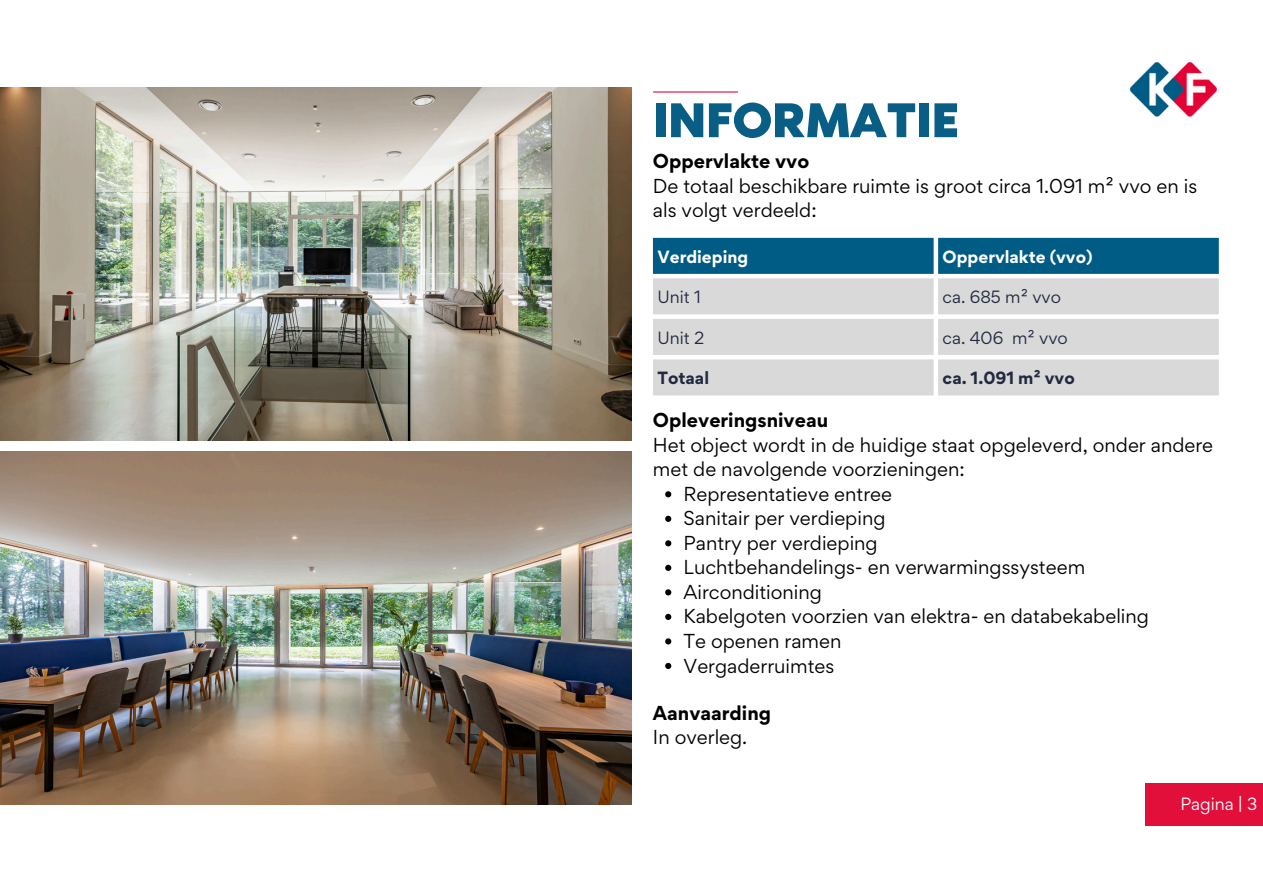
<style>
.page{position:relative;width:1263px;height:894px;background:#fff}
.page>*{position:absolute;margin:0;border:0;box-sizing:border-box;transform-origin:0 0}
.t1{font:61.35px "RTL Media Pro Medium";color:#095e86}
.t2{font:18px/24.5px "Gordita";color:#000}
.t3{font:700 18px/24.5px "Gordita";color:#000}
.t4{font:15.75px "Gordita";color:#22283f}
.t5{font:700 15.75px "Gordita";color:#fff}
.t6{font:700 15.75px "Gordita";color:#22283f}
.t7{font:15.75px "Gordita";color:#fff}
.s1{font-weight:700}
.s2{font-weight:400}
</style>
<div class="page">
<hr style="left:653px;top:91px;width:85px;height:2px;background:#e10f3a">
<img style="left:1130px;top:62px;width:87px;height:55px">
<div style="left:1146px;top:782px;width:117px;height:43px;background:#e10f3a"></div>
<svg style="left:665px;top:491px;width:6px;height:6px"></svg>
<svg style="left:665px;top:515px;width:6px;height:6px"></svg>
<svg style="left:665px;top:540px;width:6px;height:6px"></svg>
<svg style="left:665px;top:564px;width:6px;height:6px"></svg>
<svg style="left:665px;top:589px;width:6px;height:6px"></svg>
<svg style="left:665px;top:613px;width:6px;height:6px"></svg>
<svg style="left:665px;top:638px;width:6px;height:6px"></svg>
<svg style="left:665px;top:662px;width:6px;height:6px"></svg>
<img style="left:0;top:87px;width:631px;height:353px">
<img style="left:0;top:451px;width:631px;height:353px">
<div style="left:653px;top:238px;width:566px;height:36px;background:#005c84"></div>
<svg style="left:653px;top:278px;width:566px;height:117px;background:#dcdcdc"></svg>
<p class="t1" style="left:653px;top:93px;width:308px">INFORMATIE</p>
<h2 class="t2" style="left:653px;top:149px;width:546px"><span class="s1">Oppervlakte vvo<br></span>De totaal beschikbare ruimte is groot circa 1.091 m² vvo en is als volgt verdeeld:</h2>
<p class="t5" style="left:657px;top:246px;width:92px">Verdieping</p>
<p class="t5" style="left:943px;top:246px;width:151px">Oppervlakte (vvo)</p>
<p class="t4" style="left:657px;top:286px;width:45px">Unit 1</p>
<p class="t4" style="left:943px;top:286px;width:120px">ca. 685 m² vvo</p>
<p class="t4" style="left:657px;top:327px;width:48px">Unit 2</p>
<p class="t4" style="left:943px;top:327px;width:127px">ca. 406 m² vvo</p>
<p class="t6" style="left:657px;top:367px;width:53px">Totaal</p>
<p class="t6" style="left:943px;top:367px;width:134px">ca. 1.091 m² vvo</p>
<p class="t2" style="left:653px;top:408px;width:562px"><span class="s1">Opleveringsniveau<br></span>Het object wordt in de huidige staat opgeleverd, onder andere met de navolgende voorzieningen:</p>
<p class="t2" style="left:683px;top:481px;width:210px">Representatieve entree</p>
<p class="t2" style="left:683px;top:506px;width:203px">Sanitair per verdieping</p>
<p class="t2" style="left:683px;top:530px;width:196px">Pantry per verdieping</p>
<p class="t2" style="left:683px;top:555px;width:403px">Luchtbehandelings- en verwarmingssysteem</p>
<p class="t2" style="left:683px;top:579px;width:140px">Airconditioning</p>
<p class="t2" style="left:683px;top:604px;width:467px">Kabelgoten voorzien van elektra- en databekabeling</p>
<p class="t2" style="left:683px;top:628px;width:159px">Te openen ramen</p>
<h2 class="t2" style="left:683px;top:653px;width:152px">Vergaderruimtes</h2>
<p class="t3" style="left:653px;top:700px;width:120px">Aanvaarding<br><span class="s2">In overleg.</span></p>
<h2 class="t7" style="left:1180px;top:793px;width:78px">Pagina | 3</h2>
</div>
